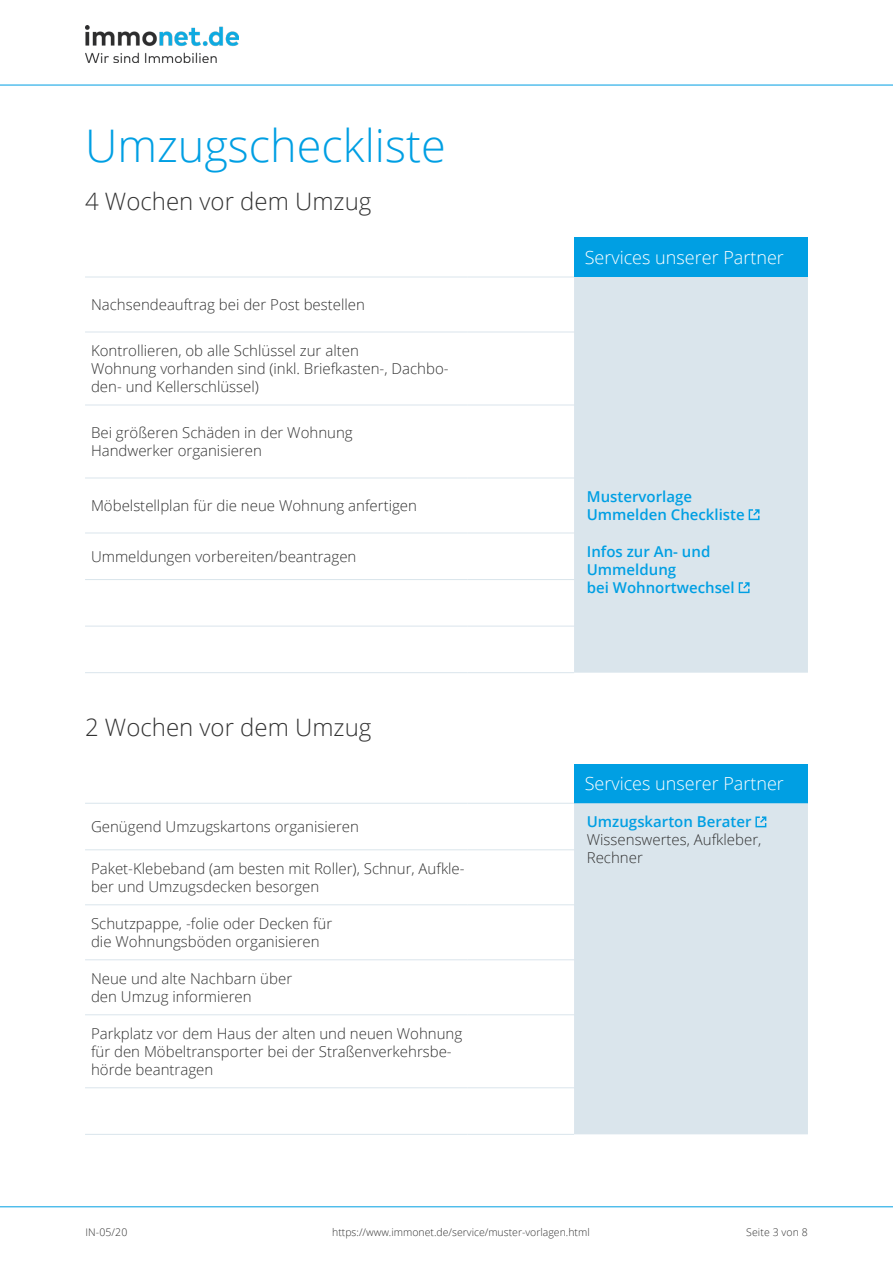
<style>
.page{position:relative;width:893px;height:1263px;background:#fff}
.page>*{position:absolute;margin:0;border:0;box-sizing:border-box;transform-origin:0 0}
.t1{font:300 45px "Open Sans";color:#009fe3}
.t2{font:300 24px "Open Sans";color:#333}
.t3{font:300 18px "Open Sans";color:#fff}
.t4{font:300 15px/18px "Open Sans";color:#333}
.t5{font:600 15px/18px "Open Sans";color:#009fe3}
.t6{font:300 10.5px "Open Sans";color:#333}
</style>
<div class="page">
<div style="left:574px;top:238px;width:234px;height:39px;background:#009fe3"></div>
<svg style="left:468px;top:331px;width:106px;height:295px"></svg>
<div style="left:574px;top:277px;width:234px;height:396px;background:#dae5ec"></div>
<hr style="left:85px;top:579px;width:383px;height:1px;background:#dae5ec">
<hr style="left:85px;top:626px;width:383px;height:1px;background:#dae5ec">
<hr style="left:85px;top:672px;width:383px;height:1px;background:#dae5ec">
<hr style="left:85px;top:332px;width:383px;height:1px;background:#dae5ec">
<hr style="left:468px;top:332px;width:106px;height:1px;background:#dae5ec">
<hr style="left:85px;top:405px;width:383px;height:1px;background:#dae5ec">
<hr style="left:468px;top:405px;width:106px;height:1px;background:#dae5ec">
<hr style="left:85px;top:478px;width:383px;height:1px;background:#dae5ec">
<hr style="left:468px;top:478px;width:106px;height:1px;background:#dae5ec">
<hr style="left:85px;top:533px;width:383px;height:1px;background:#dae5ec">
<hr style="left:468px;top:533px;width:106px;height:1px;background:#dae5ec">
<hr style="left:85px;top:277px;width:383px;height:1px;background:#dae5ec">
<hr style="left:468px;top:277px;width:106px;height:1px;background:#dae5ec">
<hr style="left:468px;top:579px;width:106px;height:1px;background:#dae5ec">
<hr style="left:468px;top:626px;width:106px;height:1px;background:#dae5ec">
<hr style="left:468px;top:672px;width:106px;height:1px;background:#dae5ec">
<svg style="left:749px;top:509px;width:10px;height:11px"></svg>
<svg style="left:739px;top:582px;width:10px;height:11px"></svg>
<div style="left:574px;top:764px;width:234px;height:39px;background:#009fe3"></div>
<svg style="left:468px;top:850px;width:106px;height:239px"></svg>
<div style="left:574px;top:803px;width:234px;height:331px;background:#dae5ec"></div>
<hr style="left:85px;top:849px;width:383px;height:1px;background:#dae5ec">
<hr style="left:468px;top:849px;width:106px;height:1px;background:#dae5ec">
<hr style="left:85px;top:904px;width:383px;height:1px;background:#dae5ec">
<hr style="left:468px;top:904px;width:106px;height:1px;background:#dae5ec">
<hr style="left:85px;top:959px;width:383px;height:1px;background:#dae5ec">
<hr style="left:468px;top:959px;width:106px;height:1px;background:#dae5ec">
<hr style="left:85px;top:1014px;width:383px;height:1px;background:#dae5ec">
<hr style="left:85px;top:1087px;width:383px;height:1px;background:#dae5ec">
<hr style="left:85px;top:1134px;width:383px;height:1px;background:#dae5ec">
<hr style="left:85px;top:803px;width:383px;height:1px;background:#dae5ec">
<hr style="left:468px;top:803px;width:106px;height:1px;background:#dae5ec">
<hr style="left:468px;top:1014px;width:106px;height:1px;background:#dae5ec">
<hr style="left:468px;top:1087px;width:106px;height:1px;background:#dae5ec">
<hr style="left:468px;top:1134px;width:106px;height:1px;background:#dae5ec">
<svg style="left:755px;top:816px;width:11px;height:11px"></svg>
<img style="left:85px;top:26px;width:154px;height:37px">
<hr style="left:0;top:85px;width:893px;height:1px;background:#009fe3">
<hr style="left:0;top:1206px;width:893px;height:1px;background:#009fe3">
<h1 class="t1" style="left:85px;top:115px;width:362px">Umzugscheckliste</h1>
<h2 class="t2" style="left:85px;top:185px;width:288px">4 Wochen vor dem Umzug</h2>
<p class="t3" style="left:585px;top:245px;width:201px">Services unserer Partner</p>
<p class="t4" style="left:91px;top:295px;width:275px">Nachsendeauftrag bei der Post bestellen</p>
<p class="t4" style="left:91px;top:341px;width:359px">Kontrollieren, ob alle Schlüssel zur alten<br>Wohnung vorhanden sind (inkl. Briefkasten-, Dachbo&shy;den- und Kellerschlüssel)</p>
<p class="t4" style="left:91px;top:423px;width:263px">Bei größeren Schäden in der Wohnung<br>Handwerker organisieren</p>
<p class="t4" style="left:91px;top:496px;width:327px">Möbelstellplan für die neue Wohnung anfertigen</p>
<p class="t5" style="left:587px;top:487px;width:159px">Mustervorlage<br>Ummelden Checkliste</p>
<p class="t4" style="left:91px;top:547px;width:267px">Ummeldungen vorbereiten/beantragen</p>
<p class="t5" style="left:587px;top:542px;width:149px">Infos zur An- und<br>Ummeldung<br>bei Wohnortwechsel</p>
<h2 class="t2" style="left:85px;top:711px;width:288px">2 Wochen vor dem Umzug</h2>
<p class="t3" style="left:585px;top:771px;width:201px">Services unserer Partner</p>
<p class="t4" style="left:91px;top:817px;width:269px">Genügend Umzugskartons organisieren</p>
<p class="t5" style="left:587px;top:813px;width:166px">Umzugskarton Berater</p>
<p class="t4" style="left:587px;top:831px;width:176px">Wissenswertes, Aufkleber,<br>Rechner</p>
<p class="t4" style="left:91px;top:859px;width:375px">Paket-Klebeband (am besten mit Roller), Schnur, Aufkle&shy;ber und Umzugsdecken besorgen</p>
<p class="t4" style="left:91px;top:914px;width:243px">Schutzpappe, -folie oder Decken für die Wohnungsböden organisieren</p>
<p class="t4" style="left:91px;top:969px;width:203px">Neue und alte Nachbarn über den Umzug informieren</p>
<p class="t4" style="left:91px;top:1024px;width:373px">Parkplatz vor dem Haus der alten und neuen Wohnung für den Möbeltransporter bei der Straßenverkehrsbe&shy;hörde beantragen</p>
<p class="t6" style="left:85px;top:1225px;width:43px">IN-05/20</p>
<p class="t6" style="left:332px;top:1225px;width:259px">https://www.immonet.de/service/muster-vorlagen.html</p>
<p class="t6" style="left:746px;top:1225px;width:63px">Seite 3 von 8</p>
</div>
